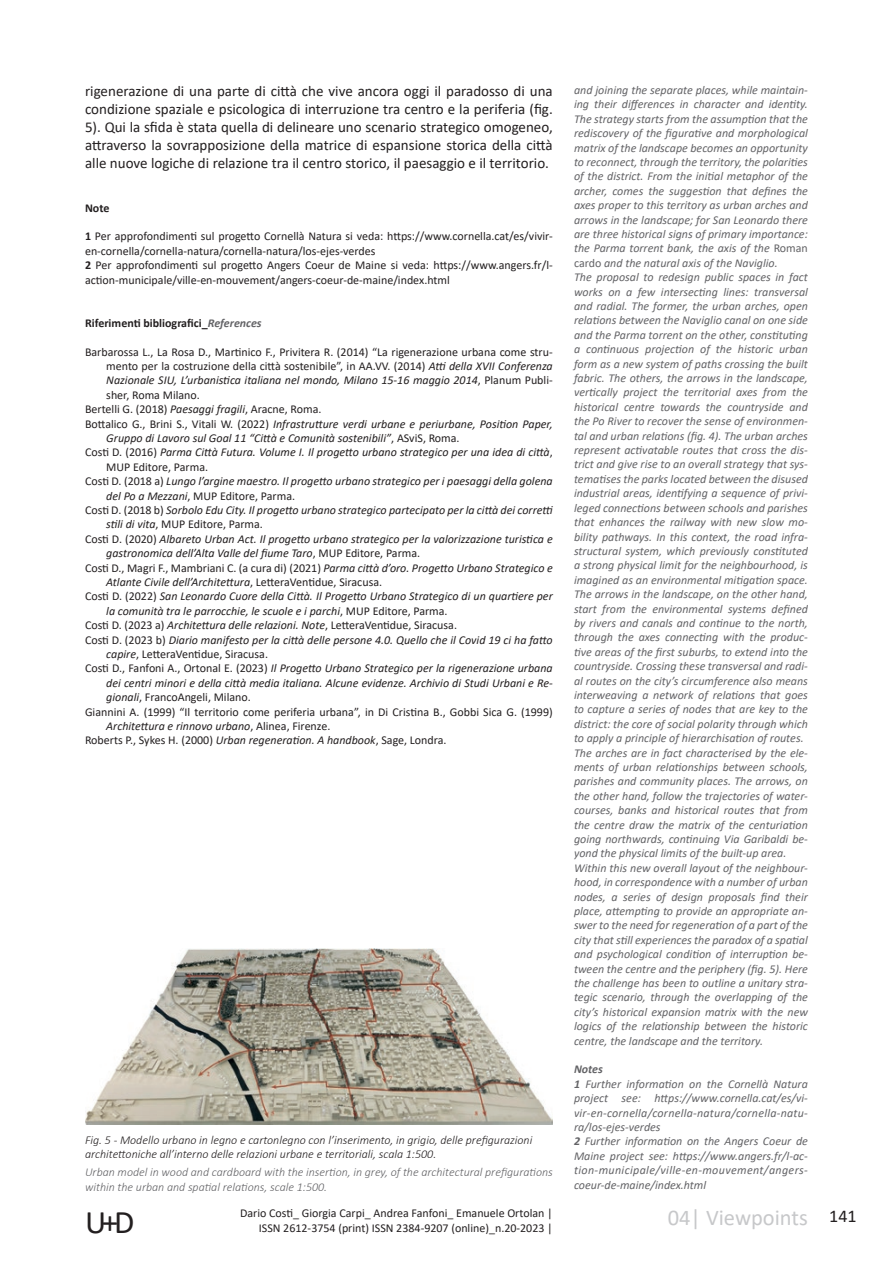
<style>
.page{position:relative;width:893px;height:1263px;background:#fff}
.page>*{position:absolute;margin:0;border:0;box-sizing:border-box;transform-origin:0 0}
.t1{font:33px "Calibri";color:#231f20}
.t2{font:22.5px "Calibri";color:#c7c8ca}
.t3{font:18px "Calibri";color:#231f20}
.t4{font:15px/18px "Calibri";color:#231f20;text-align:justify}
.t5{font:italic 12px/14.4px "Calibri";color:#636366}
.t6{font:italic 12px "Calibri";color:#231f20}
.t7{font:12px/14.4px "Calibri";color:#231f20}
.t8{font:italic 300 12px/14.4px "Calibri";color:#231f20}
.t9{font:italic 300 12px/14.4px "Calibri";color:#636366}
.t10{font:700 12px "Calibri";color:#231f20}
.s1{font-weight:700}
.s2{font-style:italic;color:#636366}
.s3{font-style:italic}
.s4{font-style:normal}
</style>
<div class="page">
<img style="left:85px;top:949px;width:468px;height:175px">
<p class="t4" style="left:85px;top:82px;width:469px">rigenerazione di una parte di città che vive ancora oggi il paradosso di una condizione spaziale e psicologica di interruzione tra centro e la periferia (fig.<br>5). Qui la sfida è stata quella di delineare uno scenario strategico omogeneo, attraverso la sovrapposizione della matrice di espansione storica della città alle nuove logiche di relazione tra il centro storico, il paesaggio e il territorio.</p>
<p class="t10" style="left:85px;top:199px;width:26px">Note</p>
<p class="t7" style="left:85px;top:229px;width:469px"><span class="s1">1</span> Per approfondimenti sul progetto Cornellà Natura si veda: https://www.cornella.cat/es/vivir&shy;en-cornella/cornella-natura/cornella-natura/los-ejes-verdes<br><span class="s1">2</span> Per approfondimenti sul progetto Angers Coeur de Maine si veda: https://www.angers.fr/l&shy;action-municipale/ville-en-mouvement/angers-coeur-de-maine/index.html</p>
<p class="t10" style="left:85px;top:314px;width:178px">Riferimenti bibliografici_<span class="s2">References</span></p>
<p class="t7" style="left:85px;top:344px;width:469px">Barbarossa L., La Rosa D., Martinico F., Privitera R. (2014) “La rigenerazione urbana come stru-</p>
<p class="t7" style="left:106px;top:358px;width:448px">mento per la costruzione della città sostenibile”, in AA.VV. (2014) <span class="s3">Atti della XVII Conferenza</span></p>
<p class="t6" style="left:106px;top:372px;width:448px">Nazionale SIU, L’urbanistica italiana nel mondo, Milano 15-16 maggio 2014<span class="s4">, Planum Publi-</span></p>
<p class="t7" style="left:106px;top:387px;width:95px">sher, Roma Milano.</p>
<p class="t7" style="left:85px;top:402px;width:238px">Bertelli G. (2018) <span class="s3">Paesaggi fragili</span>, Aracne, Roma.</p>
<p class="t6" style="left:85px;top:415px;width:469px"><span class="s4">Bottalico G., Brini S., Vitali W. (2022)</span> Infrastrutture verdi urbane e periurbane, Position Paper,</p>
<p class="t6" style="left:106px;top:430px;width:355px">Gruppo di Lavoro sul Goal 11 “Città e Comunità sostenibili”<span class="s4">, ASviS, Roma.</span></p>
<p class="t6" style="left:85px;top:444px;width:469px"><span class="s4">Costi D. (2016)</span> Parma Città Futura. Volume I. Il progetto urbano strategico per una idea di città<span class="s4">,</span></p>
<p class="t7" style="left:106px;top:459px;width:103px">MUP Editore, Parma.</p>
<p class="t6" style="left:85px;top:473px;width:469px"><span class="s4">Costi D. (2018 a)</span> Lungo l’argine maestro. Il progetto urbano strategico per i paesaggi della golena</p>
<p class="t7" style="left:106px;top:488px;width:190px"><span class="s3">del Po a Mezzani</span>, MUP Editore, Parma.</p>
<p class="t6" style="left:85px;top:502px;width:469px"><span class="s4">Costi D. (2018 b)</span> Sorbolo Edu City. Il progetto urbano strategico partecipato per la città dei corretti</p>
<p class="t7" style="left:106px;top:517px;width:158px"><span class="s3">stili di vita</span>, MUP Editore, Parma.</p>
<p class="t6" style="left:85px;top:530px;width:469px"><span class="s4">Costi D. (2020)</span> Albareto Urban Act. Il progetto urbano strategico per la valorizzazione turistica e</p>
<p class="t6" style="left:106px;top:545px;width:315px">gastronomica dell’Alta Valle del fiume Taro<span class="s4">, MUP Editore, Parma.</span></p>
<p class="t7" style="left:85px;top:560px;width:469px">Costi D., Magri F., Mambriani C. (a cura di) (2021) <span class="s3">Parma città d’oro. Progetto Urbano Strategico e</span></p>
<p class="t6" style="left:106px;top:574px;width:277px">Atlante Civile dell’Architettura<span class="s4">, LetteraVentidue, Siracusa.</span></p>
<p class="t6" style="left:85px;top:588px;width:469px"><span class="s4">Costi D. (2022)</span> San Leonardo Cuore della Città. Il Progetto Urbano Strategico di un quartiere per</p>
<p class="t6" style="left:106px;top:602px;width:343px">la comunità tra le parrocchie, le scuole e i parchi<span class="s4">, MUP Editore, Parma.</span></p>
<p class="t7" style="left:85px;top:618px;width:374px">Costi D. (2023 a) <span class="s3">Architettura delle relazioni. Note</span>, LetteraVentidue, Siracusa.</p>
<p class="t6" style="left:85px;top:631px;width:469px"><span class="s4">Costi D. (2023 b)</span> Diario manifesto per la città delle persone 4.0. Quello che il Covid 19 ci ha fatto</p>
<p class="t7" style="left:106px;top:646px;width:163px"><span class="s3">capire</span>, LetteraVentidue, Siracusa.</p>
<p class="t6" style="left:85px;top:660px;width:469px"><span class="s4">Costi D., Fanfoni A., Ortonal E. (2023)</span> Il Progetto Urbano Strategico per la rigenerazione urbana</p>
<p class="t6" style="left:106px;top:674px;width:448px">dei centri minori e della città media italiana. Alcune evidenze. Archivio di Studi Urbani e Re-</p>
<p class="t7" style="left:106px;top:690px;width:146px"><span class="s3">gionali</span>, FrancoAngeli, Milano.</p>
<p class="t7" style="left:85px;top:704px;width:469px">Giannini A. (1999) “Il territorio come periferia urbana”, in Di Cristina B., Gobbi Sica G. (1999)</p>
<p class="t6" style="left:106px;top:718px;width:226px">Architettura e rinnovo urbano<span class="s4">, Alinea, Firenze.</span></p>
<p class="t7" style="left:85px;top:733px;width:363px">Roberts P., Sykes H. (2000) <span class="s3">Urban regeneration. A handbook</span>, Sage, Londra.</p>
<p class="t8" style="left:85px;top:1132px;width:449px">Fig. 5 - Modello urbano in legno e cartonlegno con l’inserimento, in grigio, delle prefigurazioni architettoniche all’interno delle relazioni urbane e territoriali, scala 1:500.</p>
<p class="t9" style="left:85px;top:1165px;width:469px">Urban model in wood and cardboard with the insertion, in grey, of the architectural prefigurations within the urban and spatial relations, scale 1:500.</p>
<p class="t5" style="left:574px;top:82px;width:235px">and joining the separate places, while maintain&shy;ing their differences in character and identity.<br>The strategy starts from the assumption that the rediscovery of the figurative and morphological matrix of the landscape becomes an opportunity to reconnect, through the territory, the polarities of the district. From the initial metaphor of the archer, comes the suggestion that defines the axes proper to this territory as urban arches and arrows in the landscape; for San Leonardo there are three historical signs of primary importance: the Parma torrent bank, the axis of the <span class="s4">Roman cardo</span> and the natural axis of the Naviglio.<br>The proposal to redesign public spaces in fact works on a few intersecting lines: transversal and radial. The former, the urban arches, open relations between the Naviglio canal on one side and the Parma torrent on the other, constituting a continuous projection of the historic urban form as a new system of paths crossing the built fabric. The others, the arrows in the landscape, vertically project the territorial axes from the historical centre towards the countryside and the Po River to recover the sense of environmen&shy;tal and urban relations (fig. 4). The urban arches represent activatable routes that cross the dis&shy;trict and give rise to an overall strategy that sys&shy;tematises the parks located between the disused industrial areas, identifying a sequence of privi&shy;leged connections between schools and parishes that enhances the railway with new slow mo&shy;bility pathways. In this context, the road infra&shy;structural system, which previously constituted a strong physical limit for the neighbourhood, is imagined as an environmental mitigation space.<br>The arrows in the landscape, on the other hand, start from the environmental systems defined by rivers and canals and continue to the north, through the axes connecting with the produc&shy;tive areas of the first suburbs, to extend into the countryside. Crossing these transversal and radi&shy;al routes on the city’s circumference also means interweaving a network of relations that goes to capture a series of nodes that are key to the district: the core of social polarity through which to apply a principle of hierarchisation of routes.<br>The arches are in fact characterised by the ele&shy;ments of urban relationships between schools, parishes and community places. The arrows, on the other hand, follow the trajectories of water&shy;courses, banks and historical routes that from the centre draw the matrix of the centuriation going northwards, continuing Via Garibaldi be&shy;yond the physical limits of the built-up area.<br>Within this new overall layout of the neighbour&shy;hood, in correspondence with a number of urban nodes, a series of design proposals find their place, attempting to provide an appropriate an&shy;swer to the need for regeneration of a part of the city that still experiences the paradox of a spatial and psychological condition of interruption be&shy;tween the centre and the periphery (fig. 5). Here the challenge has been to outline a unitary stra&shy;tegic scenario, through the overlapping of the city’s historical expansion matrix with the new logics of the relationship between the historic centre, the landscape and the territory.</p>
<p class="t5" style="left:574px;top:1062px;width:235px"><span class="s1">Notes<br>1</span> Further information on the Cornellà Natura project see: https://www.cornella.cat/es/vi&shy;vir-en-cornella/cornella-natura/cornella-natu&shy;ra/los-ejes-verdes<br><span class="s1">2</span> Further information on the Angers Coeur de Maine project see: https://www.angers.fr/l-ac&shy;tion-municipale/ville-en-mouvement/angers&shy;coeur-de-maine/index.html</p>
<p class="t7" style="left:240px;top:1205px;width:314px">Dario Costi_ Giorgia Carpi_ Andrea Fanfoni_ Emanuele Ortolan |</p>
<h3 class="t3" style="left:829px;top:1203px;width:29px">141</h3>
<h2 class="t2" style="left:668px;top:1202px;width:142px">04| Viewpoints</h2>
<h1 class="t1" style="left:85px;top:1199px;width:51px">U+D</h1>
<p class="t7" style="left:259px;top:1220px;width:295px">ISSN 2612-3754 (print) ISSN 2384-9207 (online)_n.20-2023 |</p>
</div>
